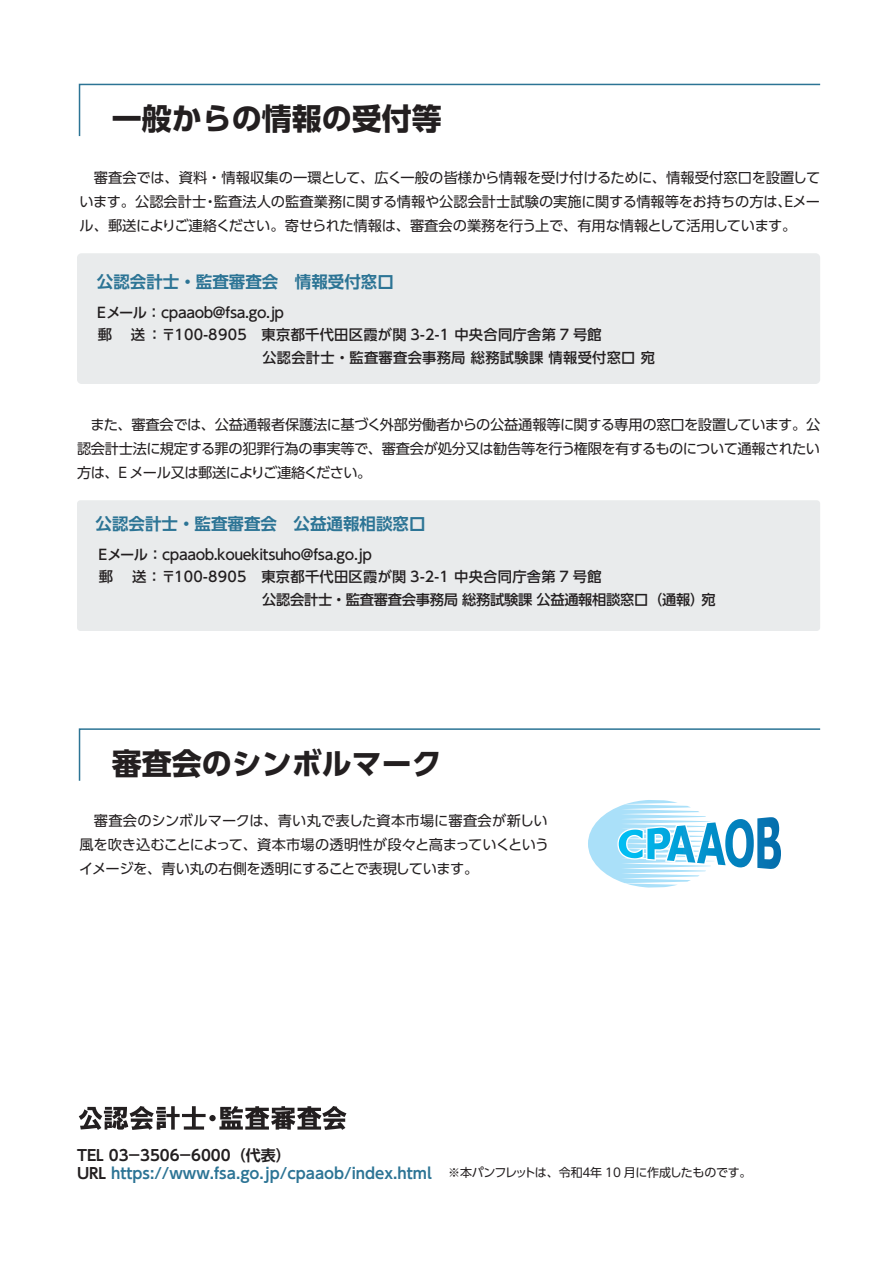
<style>
.page{position:relative;width:893px;height:1263px;background:#fff}
.page>*{position:absolute;margin:0;border:0;box-sizing:border-box;transform-origin:0 0}
.t1{font:700 30px "UD Shin Go Pro";color:#231f20}
.t2{font:700 16.5px "UD Shin Go Pro De";color:#2c7495}
.t3{font:700 15px "UD Shin Go Pro De";color:#2c7495}
.t4{font:700 15px "UD Shin Go Pro De";color:#231f20}
.t5{font:14.25px/24px "UD Shin Go Pro";letter-spacing:-.02em;color:#231f20;text-align:justify}
.t6{font:500 14.25px/22.5px "UD Shin Go Pro";letter-spacing:.02em;color:#231f20}
.t7{font:500 14.25px "UD Shin Go Pro";letter-spacing:-.02em;color:#231f20}
.t8{font:500 14.25px "UD Shin Go Pro";letter-spacing:-.025em;color:#231f20}
.t9{font:12px "UD Shin Go Pro";letter-spacing:-.035em;color:#231f20}
.t10{font:12px "UD Shin Go Pro";letter-spacing:-.085em;color:#231f20}
.s1{color:#231f20}
</style>
<div class="page">
<svg style="left:79px;top:1106px;width:267px;height:24px"></svg>
<svg style="left:78px;top:83px;width:743px;height:54px"></svg>
<svg style="left:588px;top:800px;width:193px;height:87px"></svg>
<svg style="left:78px;top:728px;width:743px;height:53px"></svg>
<div style="left:77px;top:253px;width:743px;height:131px;background:#e9ebec;border-radius:4px"></div>
<div style="left:77px;top:500px;width:743px;height:131px;background:#e9ebec;border-radius:3px"></div>
<p class="t1" style="left:112px;top:94px;width:331px">一般からの情報の受付等</p>
<p class="t5" style="left:80px;top:165px;width:742px;text-align:right">　審査会では、資料・情報収集の一環として、広く一般の皆様から情報を受け付けるために、情報受付窓口を設置して監査法人の監査業務に関する情報や公認会計士試験の実施に関する情報等をお持ちの方はＥメー</p>
<p class="t5" style="left:80px;top:189px;width:718px">います。公認会計士<br>ル、郵送によりご連絡ください。寄せられた情報は、審査会の業務を行う上で、有用な情報として活用しています。</p>
<p class="t5" style="left:203px;top:189px;width:16px">・</p>
<p class="t5" style="left:777px;top:189px;width:16px">、</p>
<p class="t2" style="left:97px;top:268px;width:298px">公認会計士・監査審査会　情報受付窓口</p>
<p class="t8" style="left:97px;top:301px;width:188px">Eメール：cpaaob@fsa.go j p.</p>
<p class="t6" style="left:98px;top:323px;width:505px">郵　送：〒100-8905　東京都千代田区霞が関 3-2-1 中央合同庁舎第 7 号館</p>
<p class="t6" style="left:262px;top:346px;width:394px">公認会計士・監査審査会事務局総務試験課情報受付窓口宛</p>
<p class="t5" style="left:77px;top:413px;width:745px">　また、審査会では、公益通報者保護法に基づく外部労働者からの公益通報等に関する専用の窓口を設置しています。公認会計士法に規定する罪の犯罪行為の事実等で、審査会が処分又は勧告等を行う権限を有するものについて通報されたい方は、E メール又は郵送によりご連絡ください。</p>
<p class="t2" style="left:96px;top:510px;width:332px">公認会計士・監査審査会　公益通報相談窓口</p>
<p class="t6" style="left:132px;top:543px;width:471px;text-indent:-34px">Eメール：cpaaob.kouekitsuho@fsa.go j p.<br>送：〒100-8905　東京都千代田区霞が関 3-2-1 中央合同庁舎第 7 号館</p>
<p class="t6" style="left:99px;top:565px;width:16px">郵</p>
<p class="t7" style="left:262px;top:588px;width:444px">公認会計士・監査審査会事務局総務試験課公益通報相談窓口（通報）</p>
<p class="t6" style="left:701px;top:588px;width:16px">宛</p>
<p class="t1" style="left:112px;top:739px;width:331px">審査会のシンボルマーク</p>
<p class="t5" style="left:79px;top:808px;width:471px">　審査会のシンボルマークは、青い丸で表した資本市場に審査会が新しい風を吹き込むことによって、資本市場の透明性が段々と高まっていくというイメージを、青い丸の右側を透明にすることで表現しています。</p>
<p class="t4" style="left:77px;top:1143px;width:215px">TEL 03－3506－6000（代表(</p>
<p class="t3" style="left:77px;top:1161px;width:356px"><span class="s1">URL</span> https://www.fsa.go.jp/cpaaob/index.html</p>
<p class="t10" style="left:448px;top:1162px;width:136px">※本パンフレットは、令和</p>
<p class="t9" style="left:590px;top:1162px;width:163px">年 10 月に作成したものです。</p>
<p class="t9" style="left:580px;top:1162px;width:13px">４</p>
</div>
